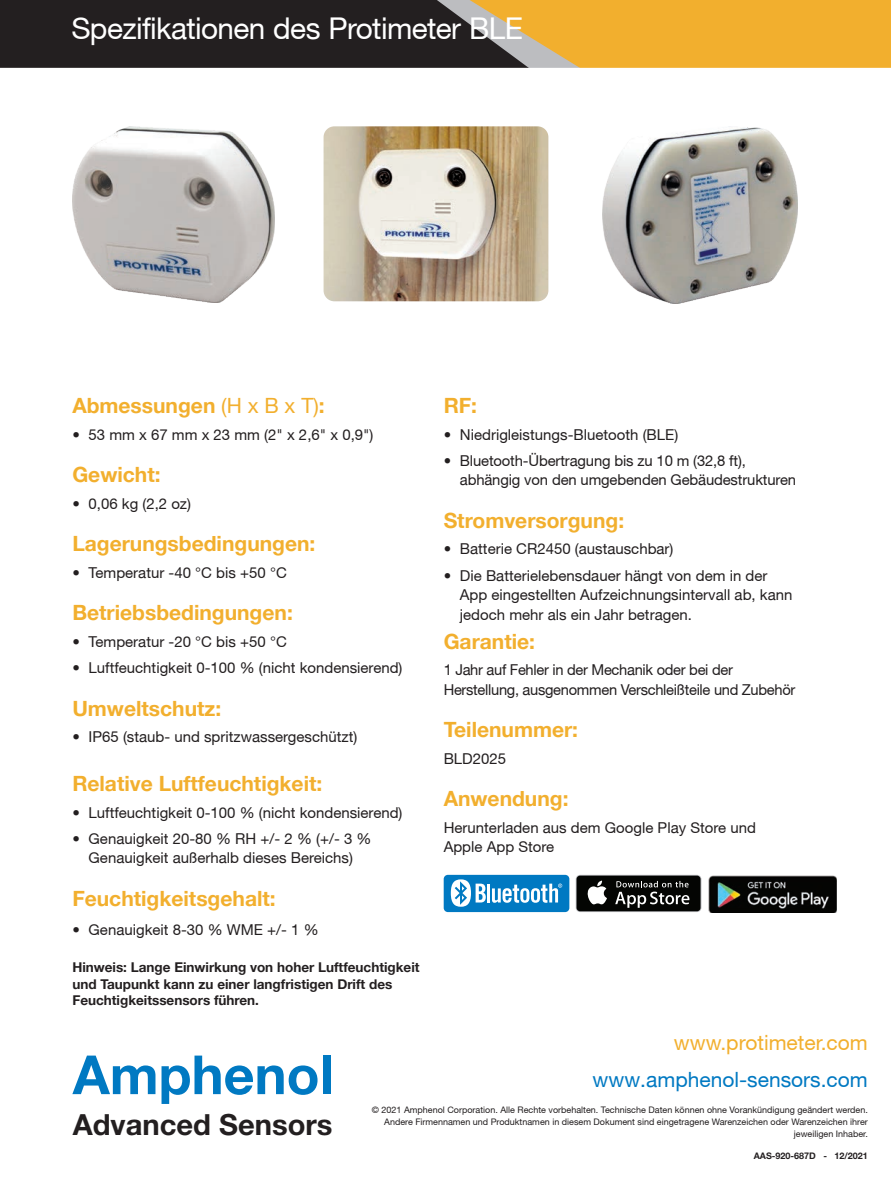
<style>
.page{position:relative;width:891px;height:1188px;background:#fff}
.page>*{position:absolute;margin:0;border:0;box-sizing:border-box;transform-origin:0 0}
.t1{font:700 54px "Helvetica Neue LT Std";color:#0079c2}
.t2{font:30px "Helvetica Neue";letter-spacing:-.02em;color:#fff}
.t3{font:700 29.1px "Helvetica Neue LT Std";color:#231f20}
.t4{font:700 21px "Helvetica Neue";color:#f2af2e}
.t5{font:21px "Helvetica Neue";color:#0079c2}
.t6{font:21px "Helvetica Neue";color:#f2af2e}
.t7{font:15px/19.5px "Helvetica Neue";color:#231f20}
.t8{font:15px/19.5px "Helvetica Neue";letter-spacing:-.02em;color:#231f20}
.t9{font:700 13.5px/16.5px "Helvetica Neue";color:#231f20}
.t10{font:9px/12px "Helvetica Neue";color:#231f20;text-align:right}
.t11{font:700 9px "Helvetica Neue";color:#231f20}
.s1{font-weight:400}
</style>
<div class="page">
<svg style="left:576px;top:875px;width:125px;height:37px"></svg>
<div style="left:577px;top:876px;width:124px;height:35px;background:#040503;border-radius:4px"></div>
<svg style="left:587px;top:881px;width:20px;height:23px"></svg>
<svg style="left:615px;top:881px;width:74px;height:27px"></svg>
<div style="left:444px;top:875px;width:125px;height:37px;background:#0079c2;border-radius:4px"></div>
<hr style="left:487px;top:884px;width:3px;height:19px;background:#fff">
<svg style="left:492px;top:884px;width:70px;height:19px"></svg>
<svg style="left:451px;top:879px;width:35px;height:28px"></svg>
<img style="left:709px;top:875px;width:128px;height:37px">
<img style="left:602px;top:126px;width:195px;height:177px">
<img style="left:72px;top:126px;width:202px;height:177px">
<img style="left:324px;top:126px;width:224px;height:175px">
<div style="left:0;top:0;width:891px;height:69px;background:#231f20"></div>
<svg style="left:437px;top:0;width:454px;height:68px;background:#d8a13a"></svg>
<hr style="left:0;top:68px;width:891px;height:2px;background:#fff">
<h2 class="t2" style="left:71px;top:10px;width:453px">Spezifikationen des Protimeter BLE</h2>
<h3 class="t4" style="left:72px;top:393px;width:254px">Abmessungen <span class="s1">(H x B x T)</span>:</h3>
<p class="t7" style="left:72px;top:424px;width:303px">• 53 mm x 67 mm x 23 mm (2" x 2,6" x 0,9")</p>
<h3 class="t4" style="left:72px;top:462px;width:90px">Gewicht:</h3>
<p class="t7" style="left:72px;top:493px;width:120px">• 0,06 kg (2,2 oz)</p>
<h3 class="t4" style="left:72px;top:531px;width:245px">Lagerungsbedingungen:</h3>
<p class="t7" style="left:72px;top:562px;width:216px">• Temperatur -40 °C bis +50 °C</p>
<h3 class="t4" style="left:72px;top:600px;width:222px">Betriebsbedingungen:</h3>
<p class="t7" style="left:72px;top:631px;width:216px">• Temperatur -20 °C bis +50 °C</p>
<p class="t7" style="left:72px;top:658px;width:332px">• Luftfeuchtigkeit 0-100 % (nicht kondensierend)</p>
<h3 class="t4" style="left:72px;top:695px;width:150px">Umweltschutz:</h3>
<p class="t7" style="left:72px;top:727px;width:286px">• IP65 (staub- und spritzwassergeschützt)</p>
<h3 class="t4" style="left:72px;top:771px;width:252px">Relative Luftfeuchtigkeit:</h3>
<p class="t7" style="left:72px;top:802px;width:332px">• Luftfeuchtigkeit 0-100 % (nicht kondensierend)</p>
<p class="t7" style="left:72px;top:829px;width:301px;text-align:center">• Genauigkeit 20-80 % RH +/- 2 % (+/- 3 %<br>Genauigkeit außerhalb dieses Bereichs)</p>
<h3 class="t4" style="left:72px;top:886px;width:205px">Feuchtigkeitsgehalt:</h3>
<p class="t7" style="left:72px;top:920px;width:248px">• Genauigkeit 8-30 % WME +/- 1 %</p>
<p class="t9" style="left:72px;top:959px;width:349px">Hinweis: Lange Einwirkung von hoher Luftfeuchtigkeit und Taupunkt kann zu einer langfristigen Drift des<br>Feuchtigkeitssensors führen.</p>
<h3 class="t4" style="left:444px;top:393px;width:35px">RF:</h3>
<p class="t7" style="left:444px;top:424px;width:236px">• Niedrigleistungs-Bluetooth (BLE)</p>
<p class="t7" style="left:460px;top:451px;width:338px;text-indent:-16px">• Bluetooth-Übertragung bis zu 10 m (32,8 ft), abhängig von den umgebenden Gebäudestrukturen</p>
<h3 class="t4" style="left:444px;top:508px;width:182px">Stromversorgung:</h3>
<p class="t7" style="left:444px;top:539px;width:231px">• Batterie CR2450 (austauschbar)</p>
<p class="t7" style="left:460px;top:565px;width:334px;text-indent:-16px">• Die Batterielebensdauer hängt von dem in der<br>App eingestellten Aufzeichnungsintervall ab, kann jedoch mehr als ein Jahr betragen.</p>
<h3 class="t4" style="left:444px;top:628px;width:93px">Garantie:</h3>
<p class="t8" style="left:444px;top:660px;width:353px">1 Jahr auf Fehler in der Mechanik oder bei der<br>Herstellung, ausgenommen Verschleißteile und Zubehör</p>
<h3 class="t4" style="left:444px;top:717px;width:136px">Teilenummer:</h3>
<p class="t7" style="left:444px;top:748px;width:64px">BLD2025</p>
<h3 class="t4" style="left:444px;top:786px;width:126px">Anwendung:</h3>
<p class="t7" style="left:444px;top:817px;width:314px">Herunterladen aus dem Google Play Store und<br>Apple App Store</p>
<h1 class="t1" style="left:73px;top:1041px;width:262px">Amphenol</h1>
<h3 class="t3" style="left:73px;top:1107px;width:261px">Advanced Sensors</h3>
<h3 class="t6" style="left:674px;top:1030px;width:196px">www.protimeter.com</h3>
<h3 class="t5" style="left:593px;top:1067px;width:277px">www.amphenol-sensors.com</h3>
<p class="t10" style="left:372px;top:1104px;width:497px">© 2021 Amphenol Corporation. Alle Rechte vorbehalten. Technische Daten können ohne Vorankündigung geändert werden.<br>Andere Firmennamen und Produktnamen in diesem Dokument sind eingetragene Warenzeichen oder Warenzeichen ihrer jeweiligen Inhaber.</p>
<p class="t11" style="left:754px;top:1150px;width:116px">AAS-920-687D - 12/2021</p>
</div>
